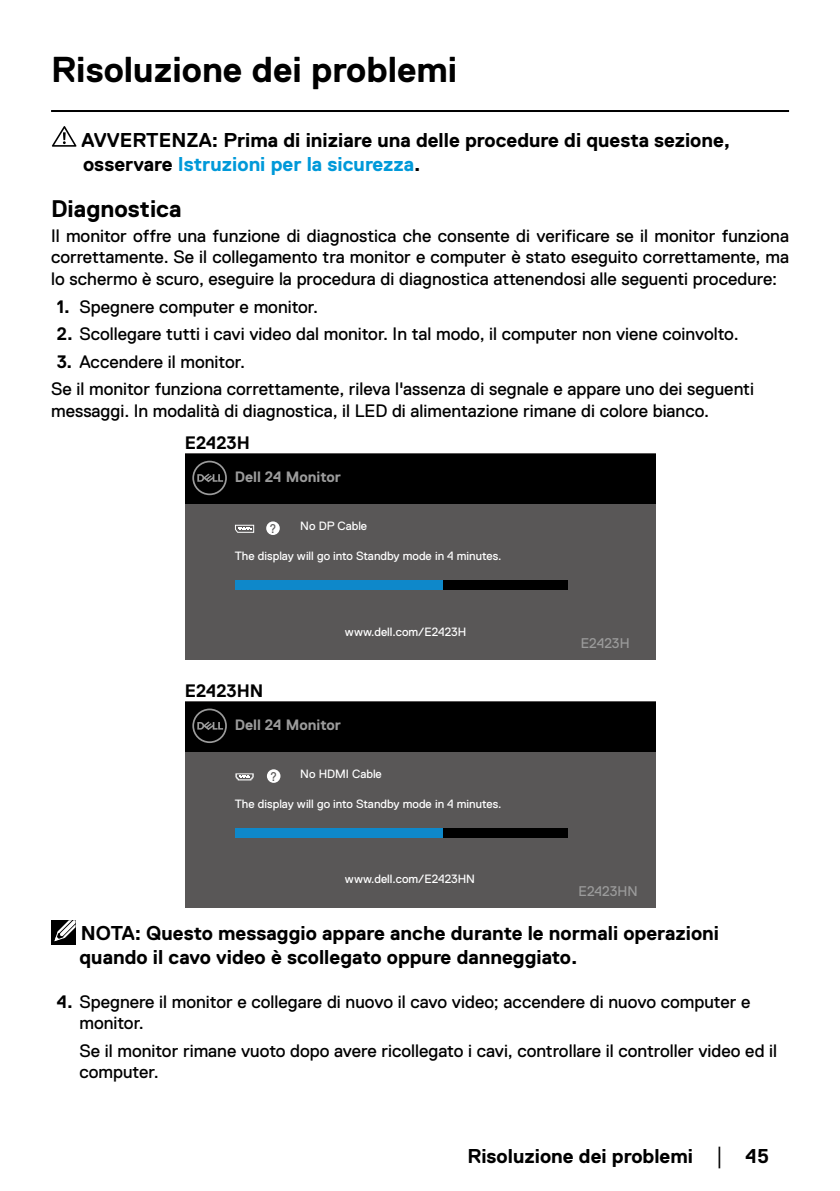
<style>
.page{position:relative;width:840px;height:1191px;background:#fff}
.page>*{position:absolute;margin:0;border:0;box-sizing:border-box;transform-origin:0 0}
.t1{font:700 36px "Dell Replica";color:#000}
.t2{font:700 24px "Dell Replica";color:#000}
.t3{font:700 20px/24px "Dell Replica";color:#000}
.t4{font:18px/21.6px "Dell Replica";color:#000}
.t5{font:700 18px "Dell Replica";color:#000}
.t6{font:700 15px "Dell Replica";color:#9b9b9b}
.t7{font:14px "Dell Replica";color:#9b9b9b}
.t8{font:12.6px "Dell Replica";color:#595757;scale:.92 1}
.t9{font:12px "Dell Replica";color:#fff}
.s1{color:#0099d9}
.s2{font-weight:700}
.s3{font-family:"Times New Roman";font-weight:400;font-size:18px}
</style>
<div class="page">
<hr style="left:51px;top:110px;width:737px;height:2px;background:#000">
<svg style="left:52px;top:126px;width:24px;height:21px"></svg>
<div style="left:185px;top:454px;width:470px;height:206px;background:#595757"></div>
<div style="left:185px;top:454px;width:470px;height:49px;background:#000"></div>
<svg style="left:192px;top:461px;width:35px;height:34px"></svg>
<div style="left:235px;top:580px;width:331px;height:9px;background:#000"></div>
<div style="left:235px;top:580px;width:207px;height:9px;background:#0e88ca"></div>
<div style="left:266px;top:521px;width:13px;height:14px;background:#fff;border-radius:50%"></div>
<svg style="left:235px;top:524px;width:19px;height:9px"></svg>
<div style="left:185px;top:701px;width:470px;height:206px;background:#595757"></div>
<div style="left:185px;top:701px;width:470px;height:50px;background:#000"></div>
<svg style="left:192px;top:708px;width:35px;height:35px"></svg>
<div style="left:235px;top:827px;width:331px;height:10px;background:#000"></div>
<div style="left:235px;top:827px;width:207px;height:10px;background:#0e88ca"></div>
<div style="left:267px;top:769px;width:13px;height:14px;background:#fff;border-radius:50%"></div>
<svg style="left:235px;top:773px;width:18px;height:7px"></svg>
<div style="left:51px;top:920px;width:24px;height:24px;background:#000"></div>
<svg style="left:54px;top:920px;width:22px;height:22px"></svg>
<h1 class="t1" style="left:51px;top:49px;width:407px">Risoluzione dei problemi</h1>
<p class="t3" style="left:82px;top:128px;width:649px">AVVERTENZA: Prima di iniziare una delle procedure di questa sezione, osservare <span class="s1">Istruzioni per la sicurezza</span>.</p>
<h2 class="t2" style="left:51px;top:196px;width:132px">Diagnostica</h2>
<p class="t4" style="left:51px;top:225px;width:739px;text-align:justify">Il monitor offre una funzione di diagnostica che consente di verificare se il monitor funziona correttamente. Se il collegamento tra monitor e computer è stato eseguito correttamente, ma lo schermo è scuro, eseguire la procedura di diagnostica attenendosi alle seguenti procedure:</p>
<p class="t4" style="left:57px;top:296px;width:263px"><span class="s2">1.</span> Spegnere computer e monitor.</p>
<p class="t4" style="left:57px;top:323px;width:683px"><span class="s2">2.</span> Scollegare tutti i cavi video dal monitor. In tal modo, il computer non viene coinvolto.</p>
<p class="t4" style="left:51px;top:348px;width:704px;line-height:27.2px;text-indent:6px"><span class="s2">3.</span> Accendere il monitor.<br>Se il monitor funziona correttamente, rileva l'assenza di segnale e appare uno dei seguenti</p>
<p class="t4" style="left:51px;top:400px;width:659px">messaggi. In modalità di diagnostica, il LED di alimentazione rimane di colore bianco.</p>
<p class="t5" style="left:185px;top:433px;width:66px">E2423H</p>
<p class="t6" style="left:235px;top:469px;width:108px">Dell 24 Monitor</p>
<p class="t9" style="left:300px;top:519px;width:68px">No DP Cable</p>
<p class="t8" style="left:269px;top:521px;width:9px">?</p>
<p class="t9" style="left:235px;top:549px;width:268px">The display will go into Standby mode in 4 minutes.</p>
<p class="t9" style="left:345px;top:625px;width:123px">www.dell.com/E2423H</p>
<p class="t5" style="left:185px;top:681px;width:80px">E2423HN</p>
<p class="t6" style="left:235px;top:716px;width:108px">Dell 24 Monitor</p>
<p class="t9" style="left:300px;top:767px;width:83px">No HDMI Cable</p>
<p class="t8" style="left:270px;top:769px;width:9px">?</p>
<p class="t9" style="left:235px;top:797px;width:268px">The display will go into Standby mode in 4 minutes.</p>
<p class="t9" style="left:345px;top:872px;width:131px">www.dell.com/E2423HN</p>
<p class="t7" style="left:580px;top:635px;width:50px">E2423H</p>
<p class="t7" style="left:578px;top:883px;width:61px">E2423HN</p>
<p class="t3" style="left:79px;top:921px;width:640px">NOTA: Questo messaggio appare anche durante le normali operazioni quando il cavo video è scollegato oppure danneggiato.</p>
<p class="t4" style="left:79px;top:990px;width:672px;text-indent:-23px"><span class="s2">4.</span> Spegnere il monitor e collegare di nuovo il cavo video; accendere di nuovo computer e monitor.</p>
<p class="t4" style="left:79px;top:1039px;width:698px">Se il monitor rimane vuoto dopo avere ricollegato i cavi, controllare il controller video ed il computer.</p>
<p class="t3" style="left:467px;top:1144px;width:303px">Risoluzione dei problemi <span class="s3">│</span> 45</p>
</div>
